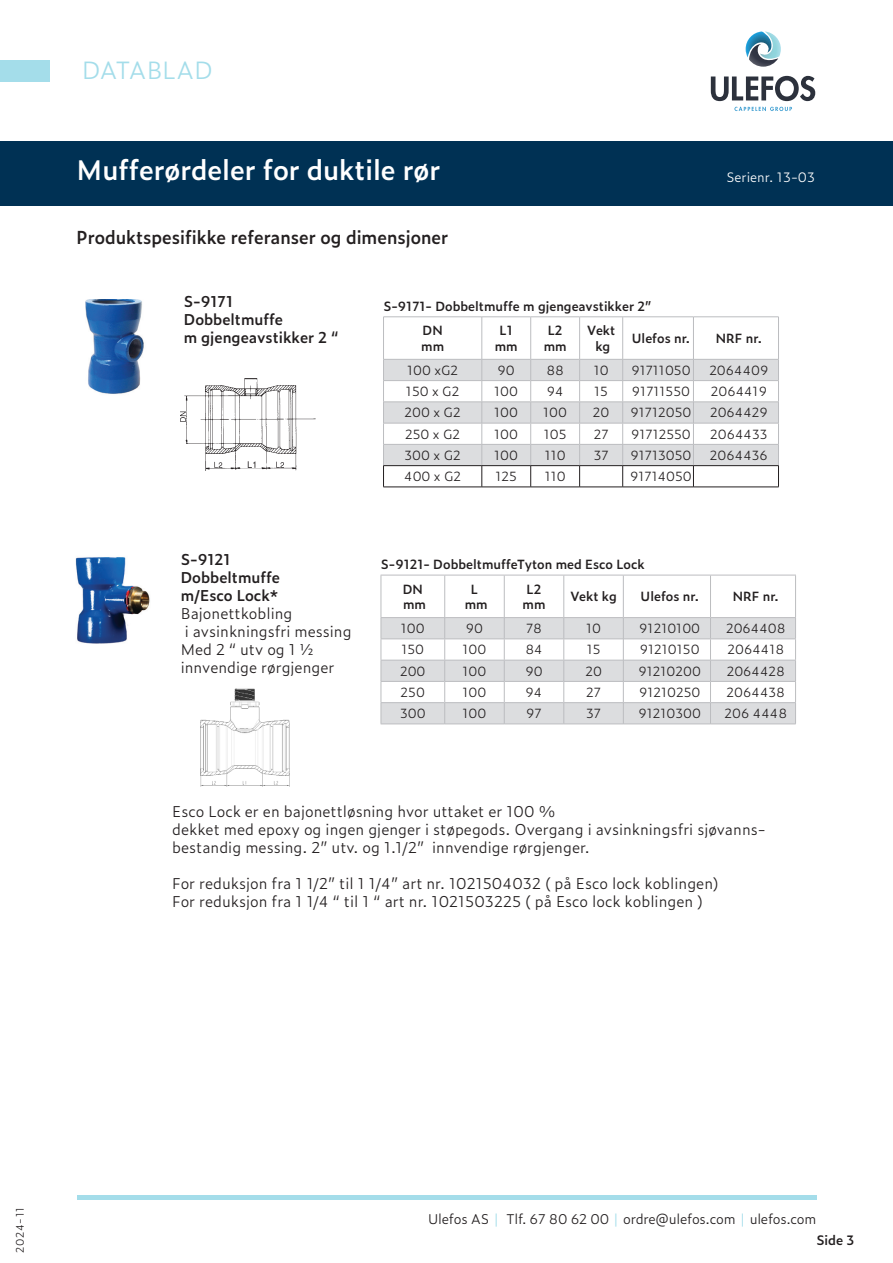
<style>
.page{position:relative;width:893px;height:1263px;background:#fff}
.page>*{position:absolute;margin:0;border:0;box-sizing:border-box;transform-origin:0 0}
.t1{font:600 27px "Zeitung Pro";color:#fff}
.t2{font:300 24px "Zeitung Pro";color:#a4ddea}
.t3{font:600 18px "Zeitung Pro";color:#231f20}
.t4{font:300 15px/18px "Zeitung Pro";color:#231f20}
.t5{font:600 15px/18px "Zeitung Pro";color:#231f20}
.t6{font:300 13.5px "Zeitung Pro";letter-spacing:-.02em;color:#231f20}
.t7{font:300 13.05px "Zeitung Pro";color:#fff}
.t8{font:600 13.05px "Zeitung Pro";color:#231f20}
.t9{font:300 12.75px "Zeitung Pro";color:#231f20}
.t10{font:600 12.75px/15.3px "Zeitung Pro";color:#231f20;text-align:center}
.t11{font:300 10.5px "Zeitung Pro";letter-spacing:.06em;color:#231f20}
.s1{color:#a4ddea}
</style>
<div class="page">
<img style="left:85px;top:299px;width:59px;height:95px">
<hr style="left:383px;top:317px;width:99px;height:1px;background:#bcbdc0">
<hr style="left:383px;top:317px;width:1px;height:42px;background:#bcbdc0">
<hr style="left:482px;top:317px;width:48px;height:1px;background:#bcbdc0">
<hr style="left:482px;top:317px;width:1px;height:42px;background:#bcbdc0">
<hr style="left:623px;top:317px;width:70px;height:1px;background:#bcbdc0">
<hr style="left:693px;top:317px;width:86px;height:1px;background:#bcbdc0">
<hr style="left:693px;top:317px;width:1px;height:42px;background:#bcbdc0">
<hr style="left:778px;top:317px;width:1px;height:42px;background:#bcbdc0">
<hr style="left:530px;top:317px;width:1px;height:42px;background:#bcbdc0">
<hr style="left:580px;top:316px;width:43px;height:1px;background:#bcbdc0">
<hr style="left:579px;top:317px;width:1px;height:42px;background:#bcbdc0">
<hr style="left:622px;top:317px;width:1px;height:42px;background:#bcbdc0">
<hr style="left:530px;top:316px;width:50px;height:1px;background:#bcbdc0">
<svg style="left:383px;top:359px;width:396px;height:128px"></svg>
<hr style="left:383px;top:487px;width:99px;height:1px;background:#231f20">
<hr style="left:482px;top:487px;width:49px;height:1px;background:#231f20">
<hr style="left:531px;top:487px;width:49px;height:1px;background:#231f20">
<hr style="left:580px;top:487px;width:43px;height:1px;background:#231f20">
<hr style="left:623px;top:487px;width:70px;height:1px;background:#231f20">
<hr style="left:693px;top:487px;width:86px;height:1px;background:#231f20">
<img style="left:180px;top:378px;width:136px;height:93px">
<img style="left:200px;top:688px;width:90px;height:99px">
<img style="left:75px;top:557px;width:75px;height:87px">
<hr style="left:445px;top:724px;width:59px;height:1px;background:#bcbdc0">
<hr style="left:623px;top:724px;width:87px;height:1px;background:#bcbdc0">
<hr style="left:710px;top:724px;width:86px;height:1px;background:#bcbdc0">
<hr style="left:445px;top:617px;width:59px;height:1px;background:#bcbdc0">
<hr style="left:624px;top:617px;width:86px;height:1px;background:#bcbdc0">
<hr style="left:710px;top:617px;width:86px;height:1px;background:#bcbdc0">
<hr style="left:381px;top:575px;width:64px;height:1px;background:#bcbdc0">
<hr style="left:381px;top:575px;width:1px;height:42px;background:#bcbdc0">
<hr style="left:445px;top:575px;width:59px;height:1px;background:#bcbdc0">
<hr style="left:444px;top:575px;width:1px;height:42px;background:#bcbdc0">
<hr style="left:504px;top:575px;width:60px;height:1px;background:#bcbdc0">
<hr style="left:504px;top:575px;width:1px;height:42px;background:#bcbdc0">
<hr style="left:564px;top:575px;width:59px;height:1px;background:#bcbdc0">
<hr style="left:563px;top:575px;width:1px;height:42px;background:#bcbdc0">
<hr style="left:623px;top:575px;width:87px;height:1px;background:#bcbdc0">
<hr style="left:623px;top:575px;width:1px;height:42px;background:#bcbdc0">
<hr style="left:710px;top:575px;width:86px;height:1px;background:#bcbdc0">
<hr style="left:710px;top:575px;width:1px;height:42px;background:#bcbdc0">
<hr style="left:795px;top:575px;width:1px;height:42px;background:#bcbdc0">
<hr style="left:381px;top:617px;width:64px;height:1px;background:#bcbdc0">
<hr style="left:504px;top:617px;width:60px;height:1px;background:#bcbdc0">
<hr style="left:564px;top:617px;width:60px;height:1px;background:#bcbdc0">
<svg style="left:381px;top:618px;width:415px;height:106px"></svg>
<hr style="left:381px;top:723px;width:64px;height:1px;background:#bcbdc0">
<hr style="left:504px;top:723px;width:60px;height:1px;background:#bcbdc0">
<hr style="left:564px;top:723px;width:59px;height:1px;background:#bcbdc0">
<div style="left:0;top:141px;width:893px;height:64px;background:#003154"></div>
<hr style="left:77px;top:1195px;width:739px;height:4px;background:#a4ddea">
<div style="left:0;top:61px;width:50px;height:21px;background:#a4ddea"></div>
<svg style="left:734px;top:107px;width:58px;height:4px"></svg>
<svg style="left:746px;top:31px;width:35px;height:36px"></svg>
<svg style="left:711px;top:76px;width:104px;height:25px"></svg>
<h2 class="t2" style="left:82px;top:52px;width:132px">DATABLAD</h2>
<h1 class="t1" style="left:77px;top:149px;width:365px">Mufferørdeler for duktile rør</h1>
<p class="t3" style="left:77px;top:224px;width:373px">Produktspesifikke referanser og dimensjoner</p>
<p class="t7" style="left:726px;top:167px;width:90px">Serienr. 13-03</p>
<p class="t5" style="left:184px;top:292px;width:156px">S-9171<br>Dobbeltmuffe<br>m gjengeavstikker 2 “</p>
<p class="t5" style="left:181px;top:550px;width:101px">S-9121<br>Dobbeltmuffe m/Esco Lock*</p>
<p class="t4" style="left:181px;top:604px;width:172px">Bajonettkobling<br>i avsinkningsfri messing<br>Med 2 “ utv og 1 ½ innvendige rørgjenger</p>
<p class="t10" style="left:423px;top:293px;width:230px;line-height:24.5px;text-align:left;text-indent:-39px">S-9171- Dobbeltmuffe m gjengeavstikker 2”<br>DN</p>
<p class="t10" style="left:421px;top:338px;width:24px">mm</p>
<p class="t10" style="left:495px;top:322px;width:24px">L1 mm</p>
<p class="t10" style="left:544px;top:322px;width:24px">L2 mm</p>
<p class="t10" style="left:587px;top:322px;width:30px">Vekt kg</p>
<p class="t10" style="left:632px;top:330px;width:60px">Ulefos nr.</p>
<p class="t10" style="left:716px;top:330px;width:47px">NRF nr.</p>
<p class="t9" style="left:407px;top:361px;width:53px">100 xG2</p>
<p class="t9" style="left:498px;top:361px;width:19px">90</p>
<p class="t9" style="left:546px;top:361px;width:19px">88</p>
<p class="t9" style="left:594px;top:361px;width:16px">10</p>
<p class="t9" style="left:631px;top:361px;width:61px">91711050</p>
<p class="t9" style="left:709px;top:361px;width:61px">2064409</p>
<p class="t9" style="left:406px;top:382px;width:55px">150 x G2</p>
<p class="t9" style="left:494px;top:382px;width:25px">100</p>
<p class="t9" style="left:547px;top:382px;width:18px">94</p>
<p class="t9" style="left:594px;top:382px;width:15px">15</p>
<p class="t9" style="left:632px;top:382px;width:60px">91711550</p>
<p class="t9" style="left:711px;top:382px;width:58px">2064419</p>
<p class="t9" style="left:405px;top:403px;width:58px">200 x G2</p>
<p class="t9" style="left:494px;top:403px;width:25px">100</p>
<p class="t9" style="left:543px;top:403px;width:25px">100</p>
<p class="t9" style="left:593px;top:403px;width:18px">20</p>
<p class="t9" style="left:631px;top:403px;width:62px">91712050</p>
<p class="t9" style="left:710px;top:403px;width:59px">2064429</p>
<p class="t9" style="left:405px;top:424px;width:57px">250 x G2</p>
<p class="t9" style="left:494px;top:424px;width:25px">100</p>
<p class="t9" style="left:544px;top:424px;width:24px">105</p>
<p class="t9" style="left:594px;top:424px;width:16px">27</p>
<p class="t9" style="left:631px;top:424px;width:61px">91712550</p>
<p class="t9" style="left:710px;top:424px;width:59px">2064433</p>
<p class="t9" style="left:405px;top:446px;width:58px">300 x G2</p>
<p class="t9" style="left:494px;top:446px;width:25px">100</p>
<p class="t9" style="left:545px;top:446px;width:22px">110</p>
<p class="t9" style="left:594px;top:446px;width:16px">37</p>
<p class="t9" style="left:630px;top:446px;width:62px">91713050</p>
<p class="t9" style="left:710px;top:446px;width:59px">2064436</p>
<p class="t9" style="left:404px;top:467px;width:59px">400 x G2</p>
<p class="t9" style="left:496px;top:467px;width:23px">125</p>
<p class="t9" style="left:545px;top:467px;width:22px">110</p>
<p class="t9" style="left:630px;top:467px;width:63px">91714050</p>
<p class="t10" style="left:403px;top:552px;width:243px;line-height:24.5px;text-align:left;text-indent:-22px">S-9121- DobbeltmuffeTyton med Esco Lock<br>DN</p>
<p class="t10" style="left:403px;top:596px;width:24px">mm</p>
<p class="t10" style="left:465px;top:581px;width:24px">L mm</p>
<p class="t10" style="left:523px;top:581px;width:24px">L2 mm</p>
<p class="t10" style="left:570px;top:588px;width:48px">Vekt kg</p>
<p class="t10" style="left:641px;top:588px;width:60px">Ulefos nr.</p>
<p class="t10" style="left:733px;top:588px;width:47px">NRF nr.</p>
<p class="t9" style="left:401px;top:619px;width:25px">100</p>
<p class="t9" style="left:466px;top:619px;width:19px">90</p>
<p class="t9" style="left:526px;top:619px;width:18px">78</p>
<p class="t9" style="left:586px;top:619px;width:16px">10</p>
<p class="t9" style="left:639px;top:619px;width:62px">91210100</p>
<p class="t9" style="left:726px;top:619px;width:61px">2064408</p>
<p class="t9" style="left:401px;top:640px;width:24px">150</p>
<p class="t9" style="left:463px;top:640px;width:25px">100</p>
<p class="t9" style="left:525px;top:640px;width:19px">84</p>
<p class="t9" style="left:587px;top:640px;width:15px">15</p>
<p class="t9" style="left:640px;top:640px;width:61px">91210150</p>
<p class="t9" style="left:727px;top:640px;width:58px">2064418</p>
<p class="t9" style="left:400px;top:661px;width:27px">200</p>
<p class="t9" style="left:463px;top:661px;width:25px">100</p>
<p class="t9" style="left:525px;top:661px;width:19px">90</p>
<p class="t9" style="left:585px;top:661px;width:18px">20</p>
<p class="t9" style="left:638px;top:661px;width:64px">91210200</p>
<p class="t9" style="left:727px;top:661px;width:60px">2064428</p>
<p class="t9" style="left:401px;top:683px;width:26px">250</p>
<p class="t9" style="left:463px;top:683px;width:25px">100</p>
<p class="t9" style="left:526px;top:683px;width:18px">94</p>
<p class="t9" style="left:586px;top:683px;width:16px">27</p>
<p class="t9" style="left:639px;top:683px;width:63px">91210250</p>
<p class="t9" style="left:727px;top:683px;width:60px">2064438</p>
<p class="t9" style="left:400px;top:704px;width:27px">300</p>
<p class="t9" style="left:463px;top:704px;width:25px">100</p>
<p class="t9" style="left:526px;top:704px;width:17px">97</p>
<p class="t9" style="left:586px;top:704px;width:16px">37</p>
<p class="t9" style="left:638px;top:704px;width:64px">91210300</p>
<p class="t9" style="left:725px;top:704px;width:64px">206 4448</p>
<p class="t4" style="left:172px;top:802px;width:595px">Esco Lock er en bajonettløsning hvor uttaket er 100 %<br>dekket med epoxy og ingen gjenger i støpegods. Overgang i avsinkningsfri sjøvanns&shy;bestandig messing. 2” utv. og 1.1/2” innvendige rørgjenger.</p>
<p class="t4" style="left:172px;top:874px;width:548px">For reduksjon fra 1 1/2” til 1 1/4” art nr. 1021504032 ( på Esco lock koblingen)<br>For reduksjon fra 1 1/4 “ til 1 “ art nr. 1021503225 ( på Esco lock koblingen )</p>
<p class="t11" style="left:12px;top:1253px;width:48px;rotate:-90deg">2024-11</p>
<p class="t6" style="left:428px;top:1208px;width:390px">Ulefos AS <span class="s1">|</span> Tlf. 67 80 62 00 <span class="s1">|</span> ordre@ulefos.com <span class="s1">|</span> ulefos.com</p>
<p class="t8" style="left:816px;top:1230px;width:40px">Side 3</p>
</div>
